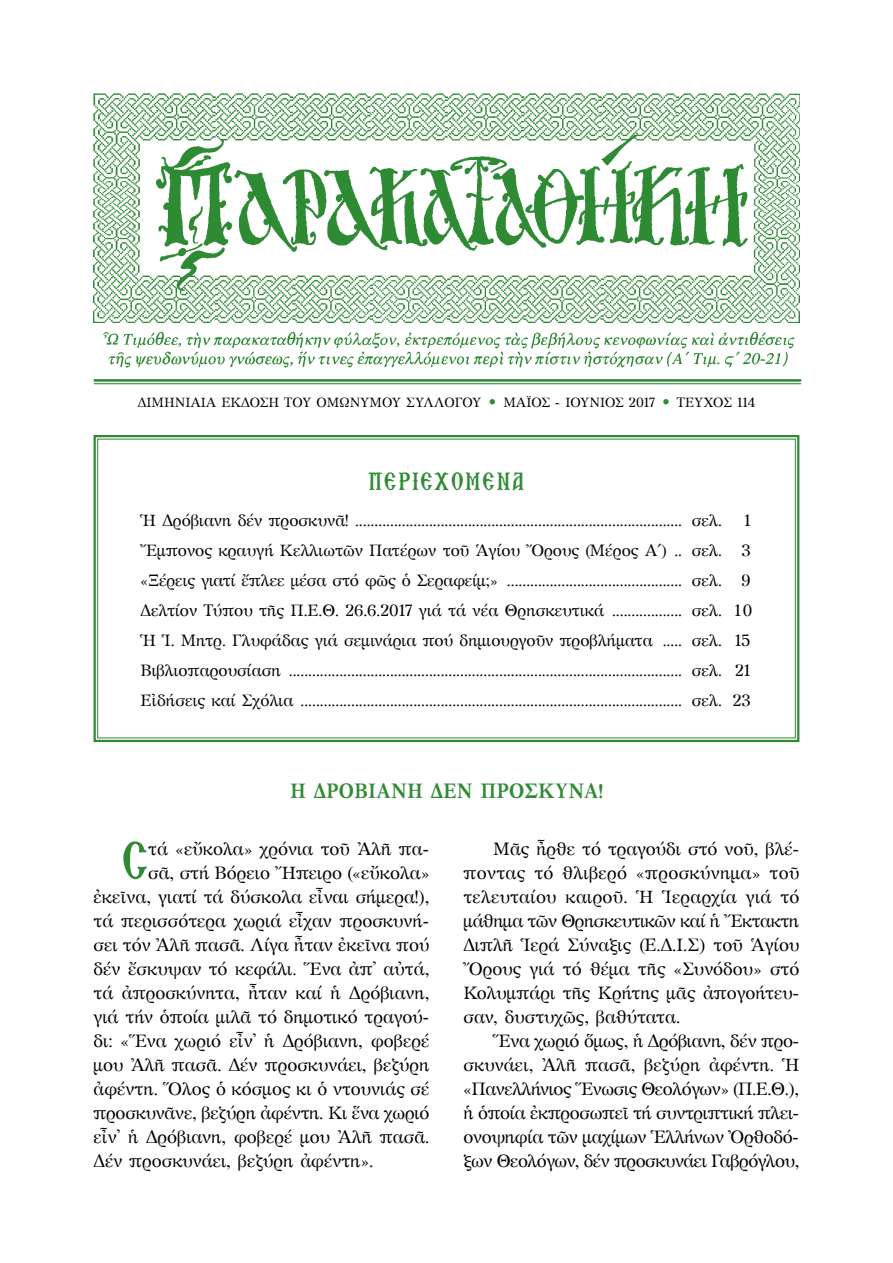
<style>
.page{position:relative;width:893px;height:1263px;background:#fff}
.page>*{position:absolute;margin:0;border:0;box-sizing:border-box;transform-origin:0 0}
.t1{font:50.7px "DA Athos Hel Lat P";color:#2e8b34}
.t2{font:24px "DA Athos Hel Lat P";letter-spacing:.1em;color:#2e8b34}
.t3{font:700 21px "GFS Artemisia";letter-spacing:.005em;color:#2e8b34;scale:.9 1}
.t4{font:18px/24px "GFS Artemisia";color:#000;text-align:justify}
.t5{font:16.5px/30px "GFS Artemisia";color:#000;text-align:justify}
.t6{font:13.5px "GFS Artemisia";color:#000}
.s1{font-size:16.5px;color:#2e8b34}
</style>
<div class="page">
<img style="left:94px;top:332px;width:707px;height:52px">
<img style="left:94px;top:94px;width:705px;height:228px">
<svg style="left:93px;top:435px;width:707px;height:308px"></svg>
<p class="t6" style="left:138px;top:392px;width:619px">ΔΙΜΗΝΙΑΙΑ ΕΚΔΟΣΗ ΤΟΥ ΟΜΩΝΥΜΟΥ ΣΥΛΛΟΓΟΥ <span class="s1">•</span> ΜΑΪΟΣ - ΙΟΥΝΙΟΣ 2017 <span class="s1">•</span> ΤΕΥΧΟΣ 114</p>
<h2 class="t2" style="left:369px;top:468px;width:157px">¶EPIEXOMENA</h2>
<p class="t5" style="left:141px;top:505px;width:583px">Ἡ Δρόβιανη δέν προσκυνᾶ! .................................................................................... σελ.</p>
<p class="t5" style="left:140px;top:505px;width:613px;text-indent:603px">1<br>Ἔμπονος κραυγή Κελλιωτῶν Πατέρων τοῦ Ἁγίου Ὄρους (Mέρος Α´) .. σελ. 3 «Ξέρεις γιατί ἔπλεε μέσα στό φῶς ὁ Σεραφείμ;» ............................................. σελ. 9<br>Δελτίον Τύπου τῆς Π.Ε.Θ. 26.6.2017 γιά τά νέα Θρησκευτικά .................. σελ. 10<br>Ἡ Ἱ. Μητρ. Γλυφάδας γιά σεμινάρια πού δημιουργοῦν προβλήματα ..... σελ. 15<br>Βιβλιοπαρουσίαση ..................................................................................................... σελ. 21<br>Εἰδήσεις καί Σχόλια .................................................................................................. σελ. 23</p>
<p class="t3" style="left:290px;top:773px;width:349px">Η ΔΡΟΒΙΑΝΗ ΔΕΝ ΠΡΟΣΚΥΝΑ!</p>
<h1 class="t1" style="left:123px;top:833px;width:26px">C</h1>
<p class="t4" style="left:148px;top:836px;width:283px">τά «εὔκολα» χρόνια τοῦ Ἀλῆ πα-</p>
<p class="t4" style="left:148px;top:860px;width:283px">σᾶ, στή Βόρειο Ἤπειρο («εὔκολα»</p>
<p class="t4" style="left:94px;top:884px;width:337px">ἐκεῖνα, γιατί τά δύσκολα εἶναι σήμερα!),</p>
<p class="t4" style="left:94px;top:908px;width:337px">τά περισσότερα χωριά εἶχαν προσκυνή-</p>
<p class="t4" style="left:94px;top:932px;width:337px">σει τόν Ἀλῆ πασᾶ. Λίγα ἦταν ἐκεῖνα πού</p>
<p class="t4" style="left:94px;top:956px;width:337px">δέν ἔσκυψαν τό κεφάλι. Ἕνα ἀπ᾽ αὐτά,</p>
<p class="t4" style="left:94px;top:980px;width:337px">τά ἀπροσκύνητα, ἦταν καί ἡ Δρόβιανη,</p>
<p class="t4" style="left:94px;top:1004px;width:337px">γιά τήν ὁποία μιλᾶ τό δημοτικό τραγού-</p>
<p class="t4" style="left:94px;top:1028px;width:337px">δι: «Ἕνα χωριό εἶν᾽ ἡ Δρόβιανη, φοβερέ</p>
<p class="t4" style="left:94px;top:1052px;width:337px">μου Ἀλῆ πασᾶ. Δέν προσκυνάει, βεζύρη</p>
<p class="t4" style="left:94px;top:1076px;width:337px">ἀφέντη. Ὅλος ὁ κόσμος κι ὁ ντουνιάς σέ</p>
<p class="t4" style="left:94px;top:1100px;width:337px">προσκυνᾶνε, βεζύρη ἀφέντη. Κι ἕνα χωριό</p>
<p class="t4" style="left:94px;top:1124px;width:337px">εἶν᾽ ἡ Δρόβιανη, φοβερέ μου Ἀλῆ πασᾶ.</p>
<p class="t4" style="left:94px;top:1148px;width:281px">Δέν προσκυνάει, βεζύρη ἀφέντη».</p>
<p class="t4" style="left:463px;top:836px;width:338px;text-indent:30px">Μᾶς ἦρθε τό τραγούδι στό νοῦ, βλέ&shy;ποντας τό θλιβερό «προσκύνημα» τοῦ τελευταίου καιροῦ. Ἡ Ἱεραρχία γιά τό μάθημα τῶν Θρησκευτικῶν καί ἡ Ἔκτακτη Διπλῆ Ἱερά Σύναξις (Ε.Δ.Ι.Σ) τοῦ Ἁγίου Ὄρους γιά τό θέμα τῆς «Συνόδου» στό Κολυμπάρι τῆς Κρήτης μᾶς ἀπογοήτευ&shy;σαν, δυστυχῶς, βαθύτατα.</p>
<p class="t4" style="left:463px;top:1028px;width:338px;text-indent:30px">Ἕνα χωριό ὅμως, ἡ Δρόβιανη, δέν προ&shy;σκυνάει, Ἀλῆ πασᾶ, βεζύρη ἀφέντη. Ἡ «Πανελλήνιος Ἕνωσις Θεολόγων» (Π.Ε.Θ.), ἡ ὁποία ἐκπροσωπεῖ τή συντριπτική πλει&shy;ονοψηφία τῶν μαχίμων Ἑλλήνων Ὀρθοδό&shy;ξων Θεολόγων, δέν προσκυνάει Γαβρόγλου,</p>
</div>
